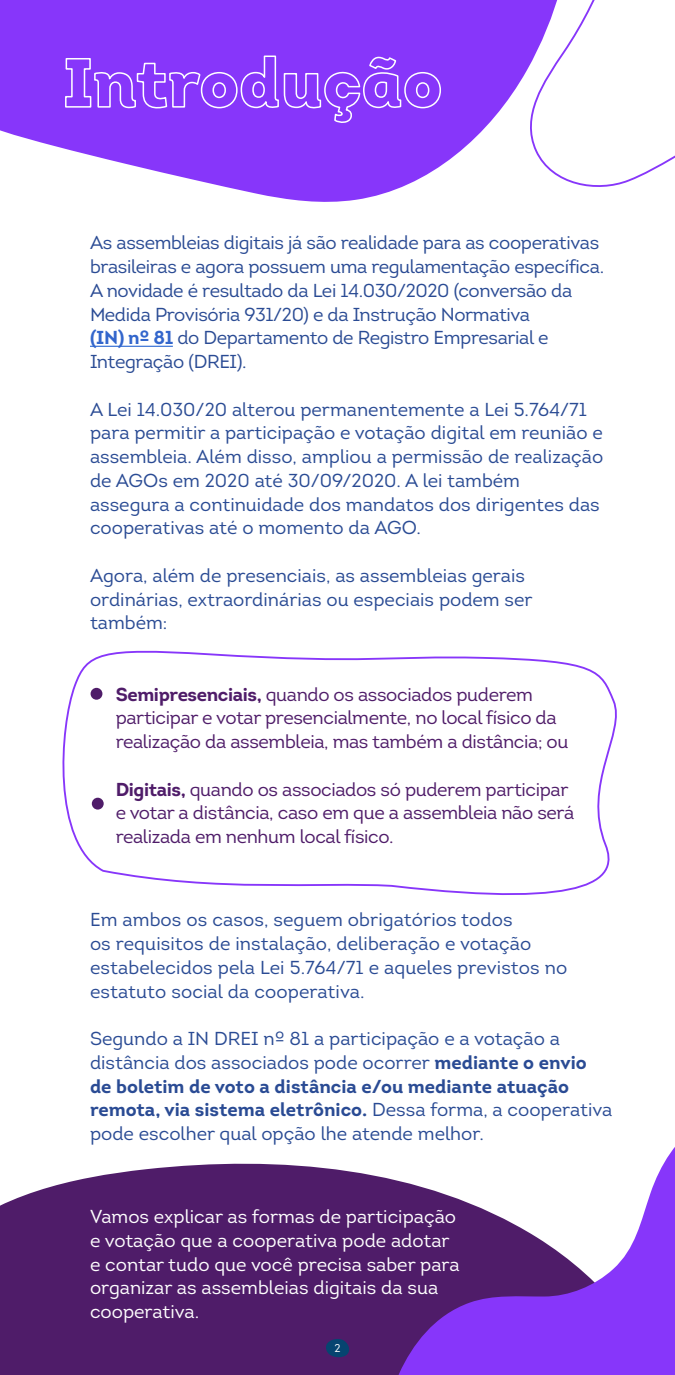
<style>
.page{position:relative;width:675px;height:1375px;background:#fff}
.page>*{position:absolute;margin:0;border:0;box-sizing:border-box;transform-origin:0 0}
.corpo_texto{font:18.75px/23.8px "Intro";color:#2a4b94}
.corpo_texto-2{font:18.75px/23.8px "Intro";letter-spacing:-.02em;color:#2a4b94}
.corpo_texto-3{font:18.75px/23.8px "Intro";letter-spacing:-.02em;color:#4f1c69}
.corpo_texto-4{font:18.75px/23.8px "Intro";color:#fff}
.corpo_texto-5{font:11.25px "Intro";color:#fff}
.s1{font-weight:700;color:#36c}
.s2{font-weight:700}
</style>
<div class="page">
<svg style="left:0;top:0;width:520px;height:202px;fill:#8736fa"></svg>
<div style="left:0;top:1163px;width:381px;height:212px;background:#4f1c69"></div>
<svg style="left:381px;top:1147px;width:294px;height:228px"></svg>
<svg style="left:325px;top:1339px;width:27px;height:18px"></svg>
<svg style="left:64px;top:54px;width:378px;height:69px"></svg>
<hr style="left:90px;top:346px;width:83px;height:1px;background:#15c">
<svg style="left:520px;top:0;width:155px;height:187px"></svg>
<svg style="left:62px;top:650px;width:555px;height:245px"></svg>
<p class="corpo_texto-2" style="left:90px;top:231px;width:516px">As assembleias digitais já são realidade para as cooperativas brasileiras e agora possuem uma regulamentação específica.<br>A novidade é resultado da Lei 14.030/2020 (conversão da Medida Provisória 931/20) e da Instrução Normativa<br><span class="s1">(IN) nº 81</span> do Departamento de Registro Empresarial e Integração (DREI).</p>
<p class="corpo_texto" style="left:90px;top:397px;width:515px">A Lei 14.030/20 alterou permanentemente a Lei 5.764/71 para permitir a participação e votação digital em reunião e assembleia. Além disso, ampliou a permissão de realização de AGOs em 2020 até 30/09/2020. A lei também assegura a continuidade dos mandatos dos dirigentes das cooperativas até o momento da AGO.</p>
<p class="corpo_texto" style="left:90px;top:564px;width:444px">Agora, além de presenciais, as assembleias gerais ordinárias, extraordinárias ou especiais podem ser também:</p>
<p class="corpo_texto-3" style="left:116px;top:682px;width:454px"><span class="s2">Semipresenciais,</span> quando os associados puderem participar e votar presencialmente, no local físico da realização da assembleia, mas também a distância; ou</p>
<p class="corpo_texto-3" style="left:116px;top:777px;width:460px"><span class="s2">Digitais,</span> quando os associados só puderem participar e votar a distância, caso em que a assembleia não será realizada em nenhum local físico.</p>
<p class="corpo_texto" style="left:90px;top:908px;width:479px">Em ambos os casos, seguem obrigatórios todos<br>os requisitos de instalação, deliberação e votação estabelecidos pela Lei 5.764/71 e aqueles previstos no estatuto social da cooperativa.</p>
<p class="corpo_texto" style="left:90px;top:1027px;width:524px">Segundo a IN DREI nº 81 a participação e a votação a distância dos associados pode ocorrer <span class="s2">mediante o envio de boletim de voto a distância e/ou mediante atuação remota, via sistema eletrônico.</span> Dessa forma, a cooperativa pode escolher qual opção lhe atende melhor.</p>
<p class="corpo_texto-4" style="left:90px;top:1205px;width:371px">Vamos explicar as formas de participação e votação que a cooperativa pode adotar e contar tudo que você precisa saber para organizar as assembleias digitais da sua cooperativa.</p>
<p class="corpo_texto-5" style="left:334px;top:1341px;width:8px">2</p>
</div>
